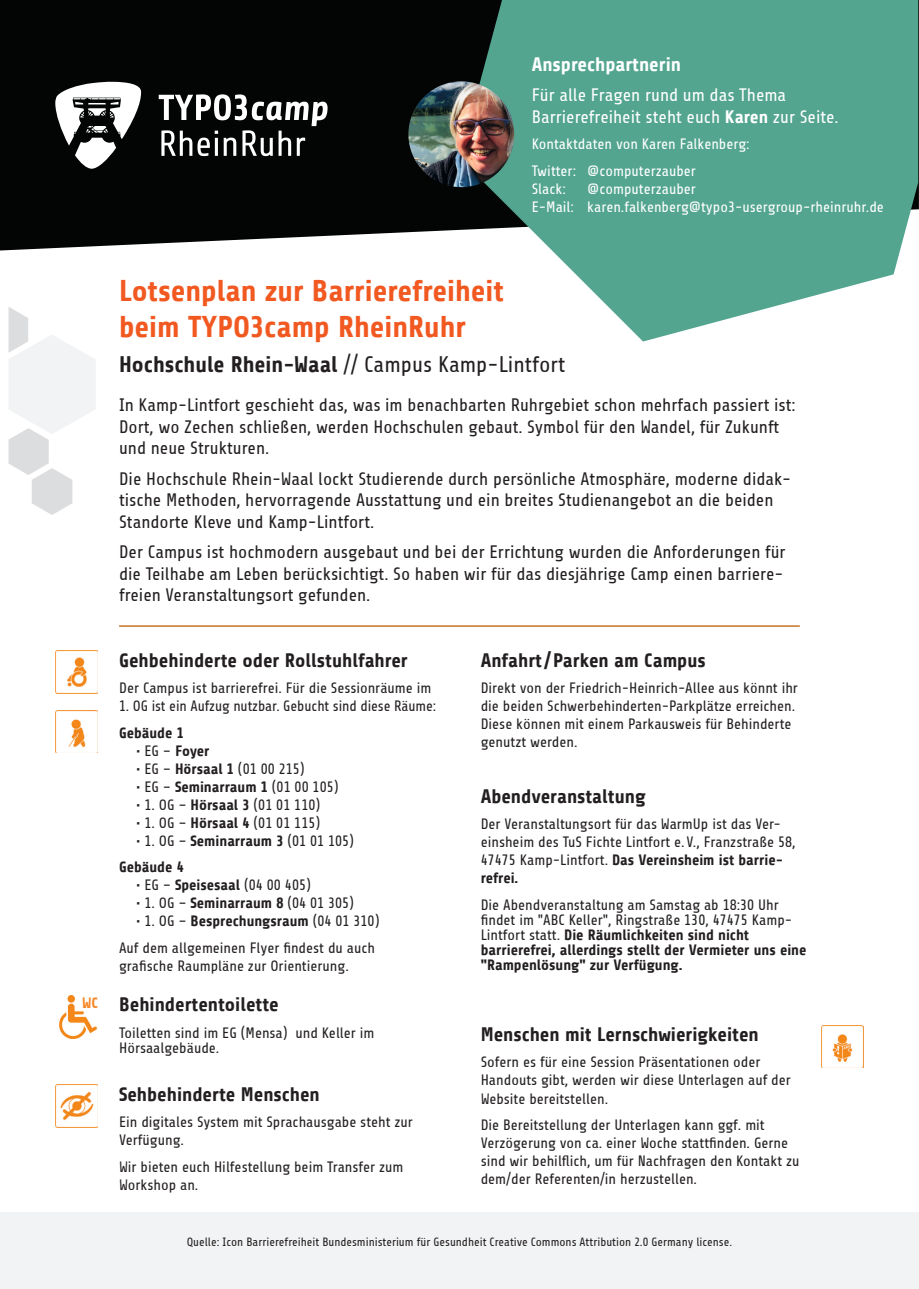
<style>
.page{position:relative;width:919px;height:1289px;background:#fff}
.page>*{position:absolute;margin:0;border:0;box-sizing:border-box;transform-origin:0 0}
.t1{font:700 30px/36px "Share";color:#f15921}
.t2{font:22.5px "Share";color:#231f20}
.t3{font:700 19.5px "Share";color:#231f20}
.t4{font:700 19.5px "Share";color:#fff}
.t5{font:18px/21.6px "Share";color:#231f20}
.t6{font:18px/21.6px "Share";color:#fff}
.t7{font:15px/18px "Share";color:#231f20}
.t8{font:700 15px/15px "Share";color:#231f20}
.t9{font:15px/26.5px "Share";color:#fff}
.t10{font:700 15px "Share";color:#f58728}
.t11{font:12px "Share";color:#231f20}
.s1{font-weight:700}
.s2{font-weight:400}
</style>
<div class="page">
<svg style="left:9px;top:307px;width:86px;height:208px"></svg>
<div style="left:0;top:0;width:459px;height:250px;background:#030505"></div>
<svg style="left:459px;top:0;width:459px;height:341px;fill:#53a58f"></svg>
<div style="left:0;top:1212px;width:918px;height:76px;background:#f2f3f4"></div>
<hr style="left:119px;top:625px;width:680px;height:2px;background:#c47327">
<img style="left:59px;top:995px;width:38px;height:43px">
<img style="left:408px;top:81px;width:106px;height:106px;border-radius:50%">
<img style="left:55px;top:1084px;width:43px;height:43px">
<img style="left:821px;top:1025px;width:42px;height:42px">
<img style="left:55px;top:710px;width:43px;height:43px">
<img style="left:55px;top:651px;width:43px;height:42px">
<svg style="left:55px;top:82px;width:86px;height:87px"></svg>
<svg style="left:159px;top:94px;width:168px;height:62px"></svg>
<h3 class="t4" style="left:531px;top:54px;width:151px">Ansprechpartnerin</h3>
<p class="t6" style="left:531px;top:85px;width:308px">Für alle Fragen rund um das Thema<br>Barrierefreiheit steht euch <span class="s1">Karen</span> zur Seite.</p>
<p class="t9" style="left:531px;top:131px;width:219px">Kontaktdaten von Karen Falkenberg:<br>Twitter: @computerzauber</p>
<p class="t9" style="left:531px;top:176px;width:36px">Slack:</p>
<p class="t9" style="left:531px;top:180px;width:353px;line-height:18px;text-indent:56px">@computerzauber<br>E-Mail: karen.falkenberg@typo3-usergroup-rheinruhr.de</p>
<p class="t10" style="left:82px;top:994px;width:17px">WC</p>
<h1 class="t1" style="left:119px;top:273px;width:386px">Lotsenplan zur Barrierefreiheit beim TYPO3camp RheinRuhr</h1>
<h2 class="t2" style="left:119px;top:352px;width:447px"><span class="s1">Hochschule Rhein-Waal</span> // Campus Kamp-Lintfort</h2>
<p class="t5" style="left:119px;top:394px;width:678px">In Kamp-Lintfort geschieht das, was im benachbarten Ruhrgebiet schon mehrfach passiert ist:<br>Dort, wo Zechen schließen, werden Hochschulen gebaut. Symbol für den Wandel, für Zukunft und neue Strukturen.</p>
<p class="t5" style="left:119px;top:468px;width:673px">Die Hochschule Rhein-Waal lockt Studierende durch persönliche Atmosphäre, moderne didak&shy;tische Methoden, hervorragende Ausstattung und ein breites Studienangebot an die beiden<br>Standorte Kleve und Kamp-Lintfort.</p>
<p class="t5" style="left:119px;top:541px;width:668px">Der Campus ist hochmodern ausgebaut und bei der Errichtung wurden die Anforderungen für die Teilhabe am Leben berücksichtigt. So haben wir für das diesjährige Camp einen barriere&shy;freien Veranstaltungsort gefunden.</p>
<h3 class="t3" style="left:119px;top:649px;width:290px">Gehbehinderte oder Rollstuhlfahrer</h3>
<p class="t7" style="left:119px;top:679px;width:314px">Der Campus ist barrierefrei. Für die Sessionräume im</p>
<p class="t7" style="left:119px;top:697px;width:319px">1. OG ist ein Aufzug nutzbar. Gebucht sind diese Räume:</p>
<p class="t8" style="left:119px;top:725px;width:66px">Gebäude 1</p>
<p class="t8" style="left:136px;top:743px;width:75px"><span class="s2">• EG –</span> Foyer</p>
<p class="t7" style="left:136px;top:759px;width:170px">• EG – <span class="s1">Hörsaal 1</span> (01 00 215)</p>
<p class="t7" style="left:136px;top:777px;width:204px">• EG – <span class="s1">Seminarraum 1</span> (01 00 105)</p>
<p class="t7" style="left:136px;top:795px;width:186px">• 1. OG – <span class="s1">Hörsaal 3</span> (01 01 110)</p>
<p class="t7" style="left:136px;top:813px;width:186px">• 1. OG – <span class="s1">Hörsaal 4</span> (01 01 115)</p>
<p class="t8" style="left:119px;top:827px;width:236px;line-height:26.5px;text-indent:17px"><span class="s2">• 1. OG –</span> Seminarraum 3 <span class="s2">(01 01 105)<br></span>Gebäude 4</p>
<p class="t7" style="left:136px;top:876px;width:176px">• EG – <span class="s1">Speisesaal</span> (04 00 405)</p>
<p class="t7" style="left:136px;top:894px;width:219px">• 1. OG – <span class="s1">Seminarraum 8</span> (04 01 305)</p>
<p class="t7" style="left:119px;top:908px;width:262px;line-height:26.5px;text-align:right">• 1. OG – <span class="s1">Besprechungsraum</span> (04 01 310)<br>Auf dem allgemeinen Flyer findest du auch</p>
<p class="t7" style="left:119px;top:957px;width:231px">grafische Raumpläne zur Orientierung.</p>
<h3 class="t3" style="left:119px;top:993px;width:161px">Behindertentoilette</h3>
<p class="t7" style="left:119px;top:1025px;width:257px;line-height:15px">Toiletten sind im EG (Mensa) und Keller im<br>Hörsaalgebäude.</p>
<h3 class="t3" style="left:119px;top:1083px;width:202px">Sehbehinderte Menschen</h3>
<p class="t7" style="left:119px;top:1113px;width:295px">Ein digitales System mit Sprachausgabe steht zur<br>Verfügung.</p>
<p class="t7" style="left:119px;top:1157px;width:286px">Wir bieten euch Hilfestellung beim Transfer zum<br>Workshop an.</p>
<h3 class="t3" style="left:480px;top:649px;width:226px">Anfahrt / Parken am Campus</h3>
<p class="t7" style="left:480px;top:679px;width:319px">Direkt von der Friedrich-Heinrich-Allee aus könnt ihr die beiden Schwerbehinderten-Parkplätze erreichen.<br>Diese können mit einem Parkausweis für Behinderte genutzt werden.</p>
<h3 class="t3" style="left:480px;top:785px;width:166px">Abendveranstaltung</h3>
<p class="t7" style="left:480px;top:815px;width:316px">Der Veranstaltungsort für das WarmUp ist das Ver&shy;einsheim des TuS Fichte Lintfort e. V., Franzstraße 58, 47475 Kamp-Lintfort. <span class="s1">Das Vereinsheim ist barrie&shy;refrei.</span></p>
<p class="t8" style="left:480px;top:897px;width:327px"><span class="s2">Die Abendveranstaltung am Samstag ab 18:30 Uhr findet im "ABC Keller", Ringstraße 130, 47475 Kamp-Lintfort statt.</span> Die Räumlichkeiten sind nicht barrierefrei, allerdings stellt der Vermieter uns eine "Rampenlösung" zur Verfügung.</p>
<h3 class="t3" style="left:480px;top:1023px;width:279px">Menschen mit Lernschwierigkeiten</h3>
<p class="t7" style="left:480px;top:1053px;width:312px">Sofern es für eine Session Präsentationen oder<br>Handouts gibt, werden wir diese Unterlagen auf der<br>Website bereitstellen.</p>
<p class="t7" style="left:480px;top:1116px;width:320px">Die Bereitstellung der Unterlagen kann ggf. mit Verzögerung von ca. einer Woche stattfinden. Gerne sind wir behilflich, um für Nachfragen den Kontakt zu dem/der Referenten/in herzustellen.</p>
<p class="t11" style="left:187px;top:1235px;width:547px">Quelle: Icon Barrierefreiheit Bundesministerium für Gesundheit Creative Commons Attribution 2.0 Germany license.</p>
</div>
